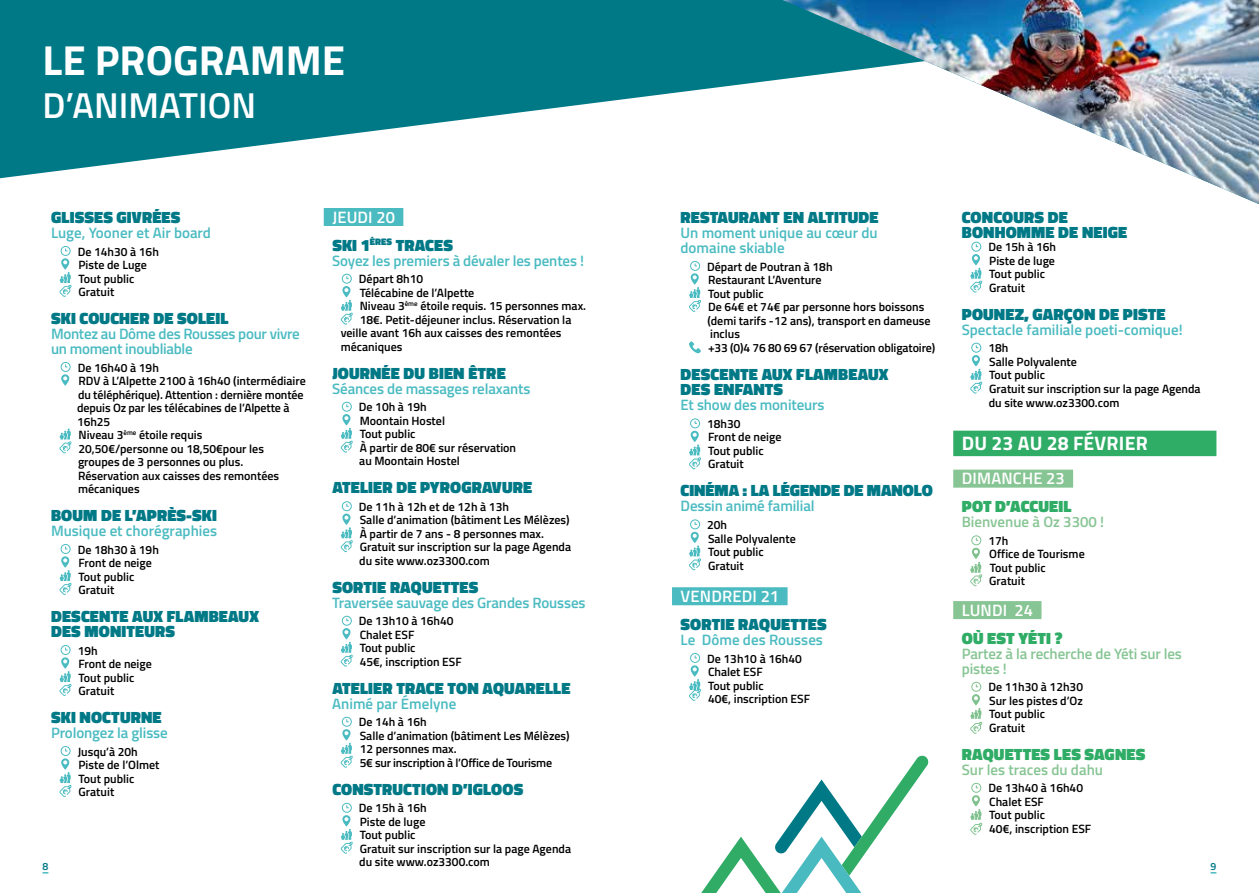
<style>
.page{position:relative;width:1259px;height:893px;background:#fff}
.page>*{position:absolute;margin:0;border:0;box-sizing:border-box;transform-origin:0 0}
.t1{font:700 42px "Titillium Web";color:#fff}
.t2{font:600 36px "Titillium Web";color:#fff}
.t3{font:700 19.5px "Titillium Web";letter-spacing:.01em;color:#fff}
.t4{font:900 16.5px/15px "Titillium Web";letter-spacing:.01em;color:#007987}
.t5{font:900 16.5px "Titillium Web";letter-spacing:.01em;color:#2fac66}
.t6{font:600 16.5px "Titillium Web";letter-spacing:.01em;color:#fff}
.t7{font:600 15px/15px "Titillium Web";letter-spacing:-.01em;color:#4abbc1}
.t8{font:600 15px/15px "Titillium Web";letter-spacing:-.01em;color:#87c594}
.t9{font:600 12px/13.5px "Titillium Web";color:#000}
.t10{font:600 10.5px "Titillium Web";color:#007987}
.s1{font-weight:600;color:#fff}
</style>
<div class="page">
<svg style="left:60px;top:246px;width:11px;height:51px"></svg>
<svg style="left:61px;top:362px;width:10px;height:24px"></svg>
<svg style="left:60px;top:429px;width:11px;height:24px"></svg>
<svg style="left:60px;top:544px;width:11px;height:51px"></svg>
<svg style="left:60px;top:645px;width:11px;height:51px"></svg>
<svg style="left:60px;top:746px;width:11px;height:51px"></svg>
<div style="left:324px;top:208px;width:79px;height:18px;background:#4abbc1"></div>
<svg style="left:341px;top:274px;width:12px;height:51px"></svg>
<svg style="left:341px;top:402px;width:12px;height:51px"></svg>
<svg style="left:341px;top:501px;width:12px;height:51px"></svg>
<svg style="left:341px;top:616px;width:12px;height:51px"></svg>
<svg style="left:341px;top:717px;width:12px;height:51px"></svg>
<svg style="left:341px;top:803px;width:12px;height:51px"></svg>
<svg style="left:0;top:0;width:782px;height:178px;fill:#007987"></svg>
<svg style="left:701px;top:755px;width:228px;height:138px"></svg>
<div style="left:672px;top:587px;width:115px;height:18px;background:#4abbc1"></div>
<svg style="left:689px;top:261px;width:12px;height:51px"></svg>
<svg style="left:689px;top:341px;width:12px;height:12px"></svg>
<svg style="left:689px;top:418px;width:12px;height:51px"></svg>
<svg style="left:689px;top:519px;width:12px;height:51px"></svg>
<svg style="left:689px;top:653px;width:12px;height:48px"></svg>
<div style="left:953px;top:431px;width:263px;height:25px;background:#2fac66"></div>
<div style="left:953px;top:470px;width:120px;height:18px;background:#87c594"></div>
<div style="left:953px;top:601px;width:88px;height:18px;background:#87c594"></div>
<svg style="left:970px;top:242px;width:12px;height:51px"></svg>
<svg style="left:970px;top:343px;width:12px;height:51px"></svg>
<svg style="left:970px;top:535px;width:12px;height:51px"></svg>
<svg style="left:970px;top:682px;width:12px;height:52px"></svg>
<svg style="left:970px;top:783px;width:12px;height:52px"></svg>
<img style="left:782px;top:0;width:477px;height:204px">
<h1 class="t1" style="left:43px;top:28px;width:304px">LE PROGRAMME</h1>
<h2 class="t2" style="left:43px;top:78px;width:215px">D’ANIMATION</h2>
<h3 class="t4" style="left:51px;top:210px;width:131px">GLISSES GIVRÉES</h3>
<p class="t7" style="left:51px;top:224px;width:162px">Luge, Yooner et Air board</p>
<p class="t9" style="left:78px;top:244px;width:83px">De 14h30 à 16h<br>Piste de Luge<br>Tout public<br>Gratuit</p>
<h3 class="t4" style="left:51px;top:311px;width:179px">SKI COUCHER DE SOLEIL</h3>
<p class="t7" style="left:51px;top:325px;width:250px">Montez au Dôme des Rousses pour vivre un moment inoubliable</p>
<p class="t9" style="left:77px;top:360px;width:230px">De 16h40 à 19h<br>RDV à L’Alpette 2100 à 16h40 (intermédiaire du téléphérique). Attention : dernière montée depuis Oz par les télécabines de l’Alpette à<br>16h25<br>Niveau 3<sup>ème</sup> étoile requis<br>20,50€/personne ou 18,50€pour les groupes de 3 personnes ou plus.<br>Réservation aux caisses des remontées mécaniques</p>
<h3 class="t4" style="left:51px;top:508px;width:167px">BOUM DE L’APRÈS-SKI</h3>
<p class="t7" style="left:51px;top:522px;width:168px">Musique et chorégraphies</p>
<p class="t9" style="left:78px;top:542px;width:83px">De 18h30 à 19h<br>Front de neige<br>Tout public<br>Gratuit</p>
<h3 class="t4" style="left:51px;top:609px;width:209px">DESCENTE AUX FLAMBEAUX<br>DES MONITEURS</h3>
<p class="t9" style="left:78px;top:643px;width:76px">19h<br>Front de neige<br>Tout public<br>Gratuit</p>
<h3 class="t4" style="left:51px;top:710px;width:112px">SKI NOCTURNE</h3>
<p class="t7" style="left:51px;top:724px;width:118px">Prolongez la glisse</p>
<p class="t9" style="left:78px;top:744px;width:83px">Jusqu’à 20h<br>Piste de l’Olmet<br>Tout public<br>Gratuit</p>
<h3 class="t4" style="left:332px;top:203px;width:122px;line-height:27.8px"><span class="s1">JEUDI 20<br></span>SKI 1<sup>ÈRES</sup> TRACES</h3>
<p class="t7" style="left:332px;top:252px;width:253px">Soyez les premiers à dévaler les pentes !</p>
<p class="t9" style="left:359px;top:272px;width:66px">Départ 8h10</p>
<p class="t9" style="left:360px;top:285px;width:116px">Télécabine de l’Alpette</p>
<p class="t9" style="left:360px;top:299px;width:228px">Niveau 3<sup>ème</sup> étoile requis. 15 personnes max.</p>
<p class="t9" style="left:360px;top:312px;width:213px">18€. Petit-déjeuner inclus. Réservation la</p>
<p class="t9" style="left:341px;top:326px;width:222px">veille avant 16h aux caisses des remontées</p>
<p class="t9" style="left:341px;top:339px;width:63px">mécaniques</p>
<h3 class="t4" style="left:332px;top:365px;width:175px">JOURNÉE DU BIEN ÊTRE</h3>
<p class="t7" style="left:332px;top:380px;width:200px">Séances de massages relaxants</p>
<p class="t9" style="left:359px;top:400px;width:159px">De 10h à 19h<br>Moontain Hostel<br>Tout public<br>À partir de 80€ sur réservation au Moontain Hostel</p>
<h3 class="t4" style="left:332px;top:480px;width:201px">ATELIER DE PYROGRAVURE</h3>
<p class="t9" style="left:359px;top:499px;width:214px">De 11h à 12h et de 12h à 13h<br>Salle d’animation (bâtiment Les Mélèzes)<br>À partir de 7 ans - 8 personnes max.<br>Gratuit sur inscription sur la page Agenda du site www.oz3300.com</p>
<h3 class="t4" style="left:332px;top:579px;width:147px">SORTIE RAQUETTES</h3>
<p class="t7" style="left:332px;top:594px;width:255px">Traversée sauvage des Grandes Rousses</p>
<p class="t9" style="left:359px;top:614px;width:104px">De 13h10 à 16h40<br>Chalet ESF<br>Tout public<br>45€, inscription ESF</p>
<h3 class="t4" style="left:332px;top:680px;width:240px">ATELIER TRACE TON AQUARELLE</h3>
<p class="t7" style="left:332px;top:695px;width:126px">Animé par Émelyne</p>
<p class="t9" style="left:359px;top:715px;width:212px">De 14h à 16h<br>Salle d’animation (bâtiment Les Mélèzes)<br>12 personnes max.<br>5€ sur inscription à l’Office de Tourisme</p>
<h3 class="t4" style="left:332px;top:781px;width:192px">CONSTRUCTION D’IGLOOS</h3>
<p class="t9" style="left:359px;top:801px;width:214px">De 15h à 16h<br>Piste de luge<br>Tout public<br>Gratuit sur inscription sur la page Agenda du site www.oz3300.com</p>
<h3 class="t4" style="left:680px;top:210px;width:199px">RESTAURANT EN ALTITUDE</h3>
<p class="t7" style="left:680px;top:224px;width:199px">Un moment unique au cœur du domaine skiable</p>
<p class="t9" style="left:707px;top:259px;width:229px">Départ de Poutran à 18h<br>Restaurant L’Aventure<br>Tout public<br>De 64€ et 74€ par personne hors boissons (demi tarifs -12 ans), transport en dameuse inclus<br>+33 (0)4 76 80 69 67 (réservation obligatoire)</p>
<h3 class="t4" style="left:680px;top:367px;width:209px">DESCENTE AUX FLAMBEAUX<br>DES ENFANTS</h3>
<p class="t7" style="left:680px;top:397px;width:145px">Et show des moniteurs</p>
<p class="t9" style="left:707px;top:416px;width:76px">18h30<br>Front de neige<br>Tout public<br>Gratuit</p>
<h3 class="t4" style="left:680px;top:483px;width:254px">CINÉMA : LA LÉGENDE DE MANOLO</h3>
<p class="t7" style="left:680px;top:498px;width:136px">Dessin animé familial</p>
<p class="t9" style="left:707px;top:517px;width:90px">20h<br>Salle Polyvalente<br>Tout public<br>Gratuit</p>
<h3 class="t6" style="left:680px;top:584px;width:100px">VENDREDI 21</h3>
<h3 class="t4" style="left:680px;top:617px;width:147px">SORTIE RAQUETTES</h3>
<p class="t7" style="left:680px;top:631px;width:144px">Le Dôme des Rousses</p>
<p class="t9" style="left:707px;top:651px;width:104px">De 13h10 à 16h40<br>Chalet ESF<br>Tout public<br>40€, inscription ESF</p>
<h3 class="t4" style="left:962px;top:210px;width:167px">CONCOURS DE<br>BONHOMME DE NEIGE</h3>
<p class="t9" style="left:988px;top:240px;width:69px">De 15h à 16h<br>Piste de luge<br>Tout public<br>Gratuit</p>
<h3 class="t4" style="left:962px;top:306px;width:205px">POUNEZ, GARÇON DE PISTE</h3>
<p class="t7" style="left:961px;top:321px;width:222px">Spectacle familiale poeti-comique!</p>
<p class="t9" style="left:988px;top:341px;width:214px">18h<br>Salle Polyvalente<br>Tout public<br>Gratuit sur inscription sur la page Agenda du site www.oz3300.com</p>
<h3 class="t3" style="left:962px;top:428px;width:187px">DU 23 AU 28 FÉVRIER</h3>
<h3 class="t6" style="left:962px;top:466px;width:104px">DIMANCHE 23</h3>
<h3 class="t5" style="left:962px;top:494px;width:111px">POT D’ACCUEIL</h3>
<p class="t8" style="left:961px;top:514px;width:144px">Bienvenue à Oz 3300 !</p>
<p class="t9" style="left:988px;top:533px;width:98px">17h<br>Office de Tourisme<br>Tout public<br>Gratuit</p>
<h3 class="t6" style="left:962px;top:598px;width:73px">LUNDI 24</h3>
<h3 class="t5" style="left:962px;top:626px;width:102px">OÙ EST YÉTI ?</h3>
<p class="t8" style="left:961px;top:645px;width:222px">Partez à la recherche de Yéti sur les pistes !</p>
<p class="t9" style="left:988px;top:680px;width:96px">De 11h30 à 12h30<br>Sur les pistes d’Oz<br>Tout public<br>Gratuit</p>
<h3 class="t5" style="left:962px;top:742px;width:185px">RAQUETTES LES SAGNES</h3>
<p class="t8" style="left:961px;top:761px;width:143px">Sur les traces du dahu</p>
<p class="t9" style="left:988px;top:781px;width:104px">De 13h40 à 16h40<br>Chalet ESF<br>Tout public<br>40€, inscription ESF</p>
<p class="t10" style="left:43px;top:858px;width:7px">8</p>
<p class="t10" style="left:1210px;top:858px;width:7px">9</p>
</div>
